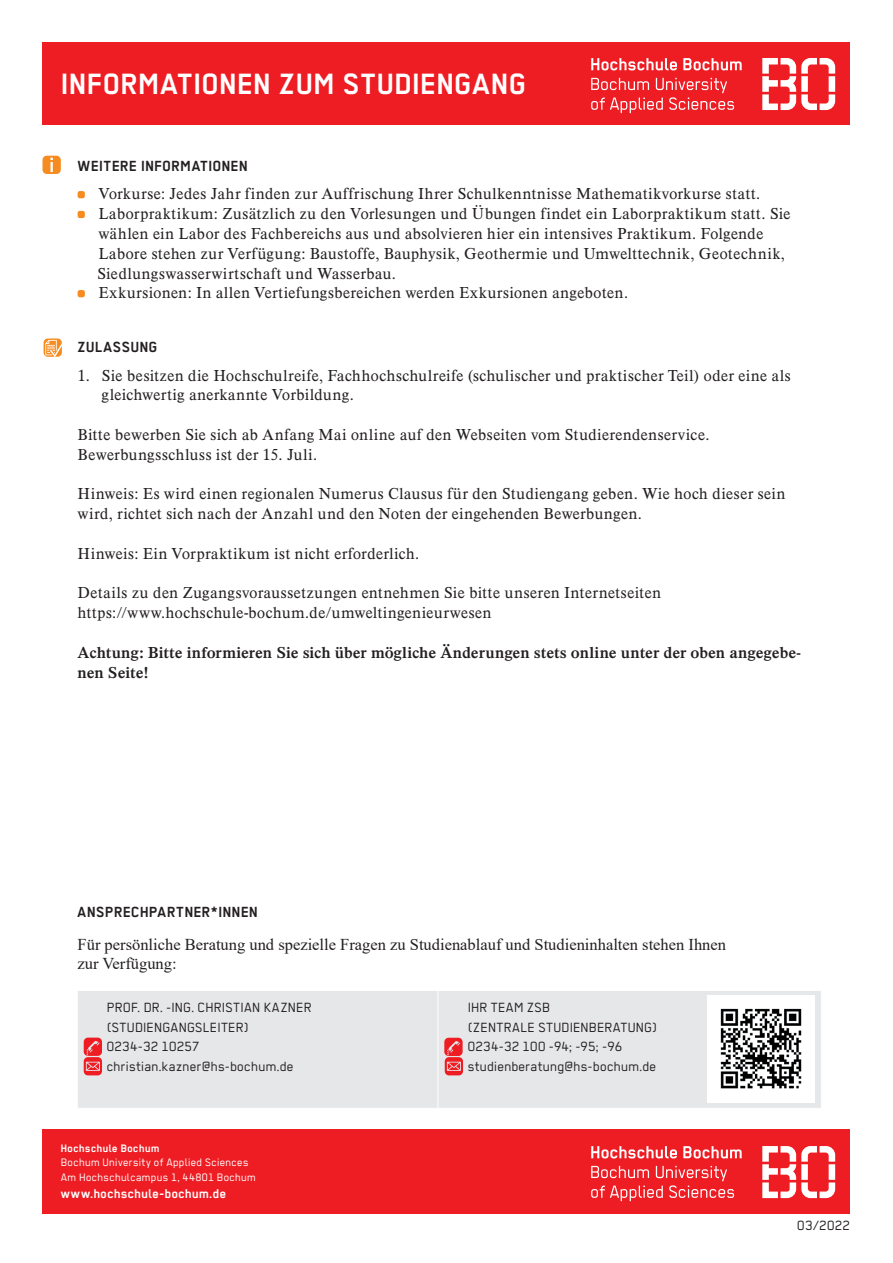
<style>
.page{position:relative;width:893px;height:1263px;background:#fff}
.page>*{position:absolute;margin:0;border:0;box-sizing:border-box;transform-origin:0 0}
.t1{font:700 33px "BO Regular";color:#fff}
.t2{font:16.5px/19.8px "BO Antiqua";letter-spacing:.005em;color:#231f20}
.t3{font:16.5px/19.5px "Times New Roman";color:#231f20}
.t4{font:700 16.5px/19.8px "BO Antiqua";letter-spacing:-.005em;color:#231f20}
.t5{font:700 16.5px "BO Regular";letter-spacing:.005em;color:#231f20}
.t6{font:15px/19.5px "BO Regular";letter-spacing:.01em;color:#231f20}
.t7{font:700 14.4px "BO Regular";letter-spacing:.01em;color:#fff}
.t8{font:12.15px/14.5px "BO Regular";letter-spacing:.015em;color:#fff}
.t9{font:700 12.15px "BO Regular";letter-spacing:.015em;color:#fff}
</style>
<div class="page">
<div style="left:43px;top:1129px;width:807px;height:85px;background:#ee1d23"></div>
<svg style="left:762px;top:1146px;width:73px;height:52px"></svg>
<div style="left:829px;top:1164px;width:6px;height:16px;background:#fff"></div>
<svg style="left:591px;top:1146px;width:151px;height:12px"></svg>
<svg style="left:591px;top:1166px;width:143px;height:35px"></svg>
<div style="left:43px;top:43px;width:807px;height:82px;background:#ee1d23"></div>
<svg style="left:762px;top:58px;width:73px;height:52px"></svg>
<div style="left:829px;top:76px;width:6px;height:16px;background:#fff"></div>
<svg style="left:591px;top:58px;width:151px;height:12px"></svg>
<svg style="left:591px;top:78px;width:143px;height:35px"></svg>
<svg style="left:44px;top:338px;width:18px;height:19px"></svg>
<svg style="left:43px;top:156px;width:18px;height:18px"></svg>
<div style="left:78px;top:191px;width:7px;height:7px;background:#f68b1f;border-radius:2px"></div>
<div style="left:78px;top:211px;width:7px;height:7px;background:#f68b1f;border-radius:2px"></div>
<div style="left:78px;top:290px;width:7px;height:7px;background:#f68b1f;border-radius:2px"></div>
<div style="left:78px;top:991px;width:743px;height:117px;background:#e6e7e9"></div>
<hr style="left:438px;top:991px;width:1px;height:117px;background:#fff">
<svg style="left:84px;top:1037px;width:18px;height:38px"></svg>
<svg style="left:444px;top:1038px;width:19px;height:37px"></svg>
<div style="left:707px;top:995px;width:107px;height:108px;background:#fff"></div>
<img style="left:720px;top:1008px;width:82px;height:81px">
<h1 class="t1" style="left:61px;top:66px;width:468px">INFORMATIONEN ZUM STUDIENGANG</h1>
<p class="t5" style="left:78px;top:157px;width:172px">WEITERE INFORMATIONEN</p>
<p class="t2" style="left:97px;top:184px;width:695px">Vorkurse: Jedes Jahr finden zur Auffrischung Ihrer Schulkenntnisse Mathematikvorkurse statt.<br>Laborpraktikum: Zusätzlich zu den Vorlesungen und Übungen findet ein Laborpraktikum statt. Sie wählen ein Labor des Fachbereichs aus und absolvieren hier ein intensives Praktikum. Folgende Labore stehen zur Verfügung: Baustoffe, Bauphysik, Geothermie und Umwelttechnik, Geotechnik, Siedlungswasserwirtschaft und Wasserbau.<br>Exkursionen: In allen Vertiefungsbereichen werden Exkursionen angeboten.</p>
<p class="t5" style="left:78px;top:338px;width:82px">ZULASSUNG</p>
<p class="t2" style="left:102px;top:365px;width:691px;text-indent:-24px">1. Sie besitzen die Hochschulreife, Fachhochschulreife (schulischer und praktischer Teil) oder eine als gleichwertig anerkannte Vorbildung.</p>
<p class="t2" style="left:78px;top:425px;width:634px">Bitte bewerben Sie sich ab Anfang Mai online auf den Webseiten vom Studierendenservice.<br>Bewerbungsschluss ist der 15. Juli.</p>
<p class="t2" style="left:78px;top:484px;width:709px">Hinweis: Es wird einen regionalen Numerus Clausus für den Studiengang geben. Wie hoch dieser sein wird, richtet sich nach der Anzahl und den Noten der eingehenden Bewerbungen.</p>
<p class="t2" style="left:78px;top:544px;width:343px">Hinweis: Ein Vorpraktikum ist nicht erforderlich.</p>
<p class="t2" style="left:78px;top:583px;width:585px">Details zu den Zugangsvoraussetzungen entnehmen Sie bitte unseren Internetseiten https://www.hochschule-bochum.de/umweltingenieurwesen</p>
<p class="t4" style="left:78px;top:643px;width:724px">Achtung: Bitte informieren Sie sich über mögliche Änderungen stets online unter der oben angegebe&shy;nen Seite!</p>
<p class="t5" style="left:78px;top:903px;width:182px">ANSPRECHPARTNER*INNEN</p>
<p class="t3" style="left:78px;top:934px;width:650px">Für persönliche Beratung und spezielle Fragen zu Studienablauf und Studieninhalten stehen Ihnen zur Verfügung:</p>
<p class="t6" style="left:107px;top:998px;width:206px">PROF. DR. -ING. CHRISTIAN KAZNER (STUDIENGANGSLEITER)<br>0234-32 10257 christian.kazner@hs-bochum.de</p>
<p class="t6" style="left:468px;top:998px;width:191px">IHR TEAM ZSB<br>(ZENTRALE STUDIENBERATUNG)<br>0234-32 100 -94; -95; -96 studienberatung@hs-bochum.de</p>
<p class="t9" style="left:61px;top:1141px;width:100px">Hochschule Bochum</p>
<p class="t8" style="left:61px;top:1155px;width:197px">Bochum University of Applied Sciences<br>Am Hochschulcampus 1, 44801 Bochum</p>
<p class="t7" style="left:61px;top:1186px;width:167px">www.hochschule-bochum.de</p>
<p class="t6" style="left:797px;top:1215px;width:54px">03/2022</p>
</div>
